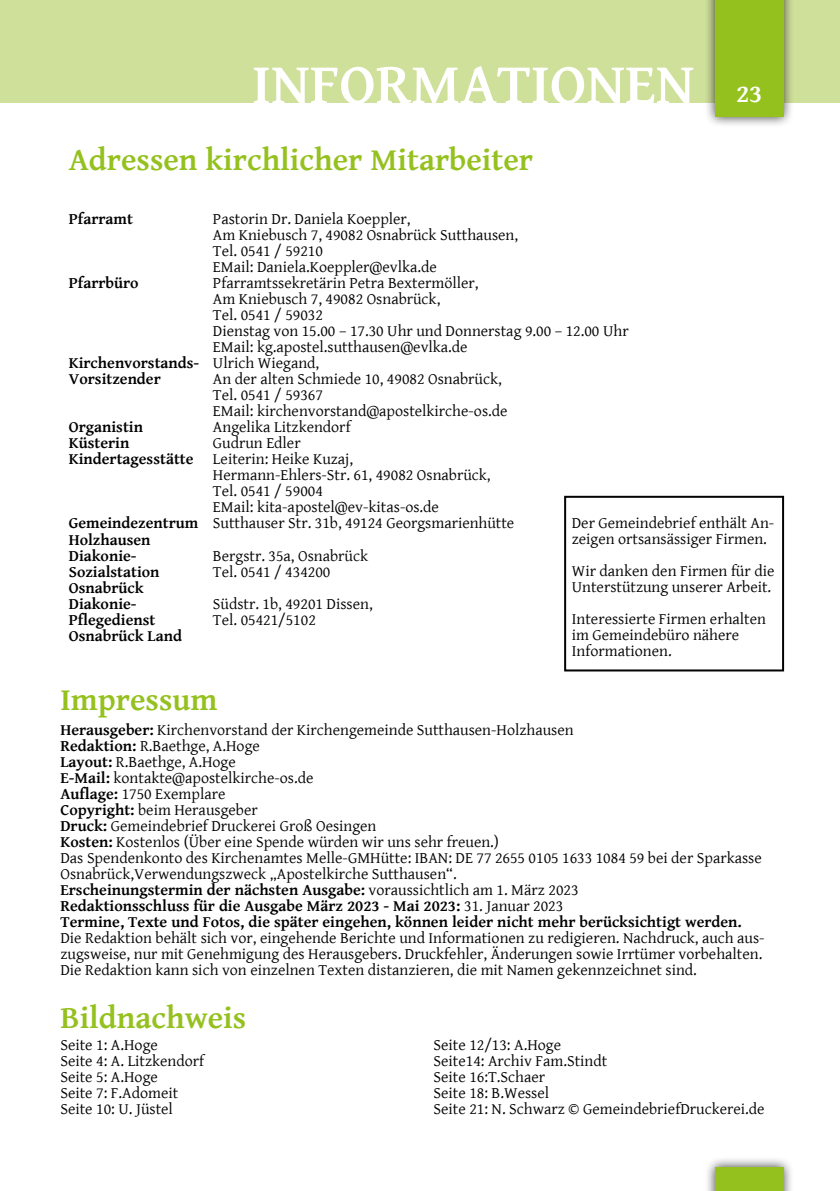
<style>
.page{position:relative;width:840px;height:1191px;background:#fff}
.page>*{position:absolute;margin:0;border:0;box-sizing:border-box;transform-origin:0 0}
.t1{font:700 58.2px "Gentium Basic";color:#fff}
.t2{font:700 32px "Gentium Basic";color:#95c11f}
.t3{font:700 26px "Gentium Basic";color:#fff}
.t4{font:16px/16px "Gentium Basic";color:#000}
.t5{font:700 16px/16px "Gentium Basic";color:#000}
.s1{font-weight:400}
.s2{font-weight:700}
</style>
<div class="page">
<div style="left:564px;top:496px;width:219px;height:175px;border:2px solid #020203"></div>
<div style="left:0;top:0;width:839px;height:102px;background:#cfe09b"></div>
<div style="left:703px;top:1156px;width:90px;height:35px;background:#000;opacity:.75"></div>
<div style="left:714px;top:1167px;width:68px;height:24px;background:#95c11f"></div>
<div style="left:703px;top:0;width:90px;height:128px;background:#000;opacity:.75"></div>
<div style="left:714px;top:0;width:68px;height:117px;background:#95c11f"></div>
<h1 class="t1" style="left:252px;top:41px;width:443px">INFORMATIONEN</h1>
<h2 class="t2" style="left:69px;top:136px;width:465px">Adressen kirchlicher Mitarbeiter</h2>
<h3 class="t3" style="left:735px;top:74px;width:28px">23</h3>
<p class="t5" style="left:69px;top:211px;width:66px">Pfarramt</p>
<p class="t4" style="left:213px;top:211px;width:306px">Pastorin Dr. Daniela Koeppler,<br>Am Kniebusch 7, 49082 Osnabrück Sutthausen,<br>Tel. 0541 / 59210<br>EMail: Daniela.Koeppler@evlka.de</p>
<p class="t5" style="left:69px;top:275px;width:71px">Pfarrbüro</p>
<p class="t4" style="left:213px;top:275px;width:267px">Pfarramtssekretärin Petra Bextermöller,</p>
<p class="t4" style="left:213px;top:291px;width:229px">Am Kniebusch 7, 49082 Osnabrück,</p>
<p class="t4" style="left:213px;top:307px;width:111px">Tel. 0541 / 59032</p>
<p class="t4" style="left:213px;top:323px;width:417px">Dienstag von 15.00 – 17.30 Uhr und Donnerstag 9.00 – 12.00 Uhr</p>
<p class="t4" style="left:213px;top:339px;width:256px">EMail: kg.apostel.sutthausen@evlka.de</p>
<p class="t5" style="left:69px;top:355px;width:252px">Kirchenvorstands- <span class="s1">Ulrich Wiegand,</span></p>
<p class="t5" style="left:69px;top:371px;width:93px">Vorsitzender</p>
<p class="t4" style="left:213px;top:371px;width:296px">An der alten Schmiede 10, 49082 Osnabrück,<br>Tel. 0541 / 59367<br>EMail: kirchenvorstand@apostelkirche-os.de</p>
<p class="t5" style="left:69px;top:419px;width:76px">Organistin</p>
<p class="t4" style="left:213px;top:419px;width:139px">Angelika Litzkendorf</p>
<p class="t5" style="left:69px;top:435px;width:62px">Küsterin</p>
<p class="t4" style="left:213px;top:435px;width:89px">Gudrun Edler</p>
<p class="t4" style="left:69px;top:451px;width:285px"><span class="s2">Kindertagesstätte</span> Leiterin: Heike Kuzaj,</p>
<p class="t4" style="left:213px;top:467px;width:279px">Hermann-Ehlers-Str. 61, 49082 Osnabrück,</p>
<p class="t4" style="left:213px;top:483px;width:111px">Tel. 0541 / 59004</p>
<p class="t4" style="left:213px;top:499px;width:227px">EMail: kita-apostel@ev-kitas-os.de</p>
<p class="t4" style="left:69px;top:515px;width:447px"><span class="s2">Gemeindezentrum</span> Sutthauser Str. 31b, 49124 Georgsmarienhütte</p>
<p class="t5" style="left:69px;top:531px;width:83px">Holzhausen</p>
<p class="t5" style="left:69px;top:547px;width:69px">Diakonie-</p>
<p class="t4" style="left:213px;top:547px;width:156px">Bergstr. 35a, Osnabrück</p>
<p class="t5" style="left:69px;top:563px;width:92px">Sozialstation</p>
<p class="t4" style="left:213px;top:563px;width:119px">Tel. 0541 / 434200</p>
<p class="t5" style="left:69px;top:579px;width:76px">Osnabrück<br>Diakonie-</p>
<p class="t4" style="left:571px;top:514px;width:204px">Der Gemeindebrief enthält An&shy;zeigen ortsansässiger Firmen.</p>
<p class="t4" style="left:571px;top:562px;width:204px">Wir danken den Firmen für die<br>Unterstützung unserer Arbeit.</p>
<p class="t4" style="left:571px;top:610px;width:195px">Interessierte Firmen erhalten im Gemeindebüro nähere<br>Informationen.</p>
<p class="t4" style="left:213px;top:595px;width:161px">Südstr. 1b, 49201 Dissen,</p>
<p class="t5" style="left:69px;top:611px;width:88px">Pflegedienst</p>
<p class="t4" style="left:213px;top:611px;width:104px">Tel. 05421/5102</p>
<p class="t5" style="left:69px;top:627px;width:115px">Osnabrück Land</p>
<h2 class="t2" style="left:60px;top:675px;width:158px">Impressum</h2>
<p class="t4" style="left:60px;top:721px;width:702px"><span class="s2">Herausgeber:</span> Kirchenvorstand der Kirchengemeinde Sutthausen-Holzhausen<br><span class="s2">Redaktion:</span> R.Baethge, A.Hoge<br><span class="s2">Layout:</span> R.Baethge, A.Hoge<br><span class="s2">E-Mail:</span> kontakte@apostelkirche-os.de<br><span class="s2">Auflage:</span> 1750 Exemplare<br><span class="s2">Copyright:</span> beim Herausgeber<br><span class="s2">Druck:</span> Gemeindebrief Druckerei Groß Oesingen<br><span class="s2">Kosten:</span> Kostenlos (Über eine Spende würden wir uns sehr freuen.)<br>Das Spendenkonto des Kirchenamtes Melle-GMHütte: IBAN: DE 77 2655 0105 1633 1084 59 bei der Sparkasse Osnabrück,Verwendungszweck „Apostelkirche Sutthausen“.<br><span class="s2">Erscheinungstermin der nächsten Ausgabe:</span> voraussichtlich am 1. März 2023<br><span class="s2">Redaktionsschluss für die Ausgabe März 2023 - Mai 2023:</span> 31. Januar 2023<br><span class="s2">Termine, Texte und Fotos, die später eingehen, können leider nicht mehr berücksichtigt werden.</span></p>
<p class="t4" style="left:60px;top:929px;width:705px">Die Redaktion behält sich vor, eingehende Berichte und Informationen zu redigieren. Nachdruck, auch aus&shy;zugsweise, nur mit Genehmigung des Herausgebers. Druckfehler, Änderungen sowie Irrtümer vorbehalten.<br>Die Redaktion kann sich von einzelnen Texten distanzieren, die mit Namen gekennzeichnet sind.</p>
<h2 class="t2" style="left:60px;top:993px;width:187px">Bildnachweis</h2>
<p class="t4" style="left:60px;top:1036px;width:145px">Seite 1: A.Hoge<br>Seite 4: A. Litzkendorf<br>Seite 5: A.Hoge<br>Seite 7: F.Adomeit<br>Seite 10: U. Jüstel</p>
<p class="t4" style="left:433px;top:1036px;width:332px">Seite 12/13: A.Hoge<br>Seite14: Archiv Fam.Stindt<br>Seite 16:T.Schaer<br>Seite 18: B.Wessel<br>Seite 21: N. Schwarz © GemeindebriefDruckerei.de</p>
</div>
